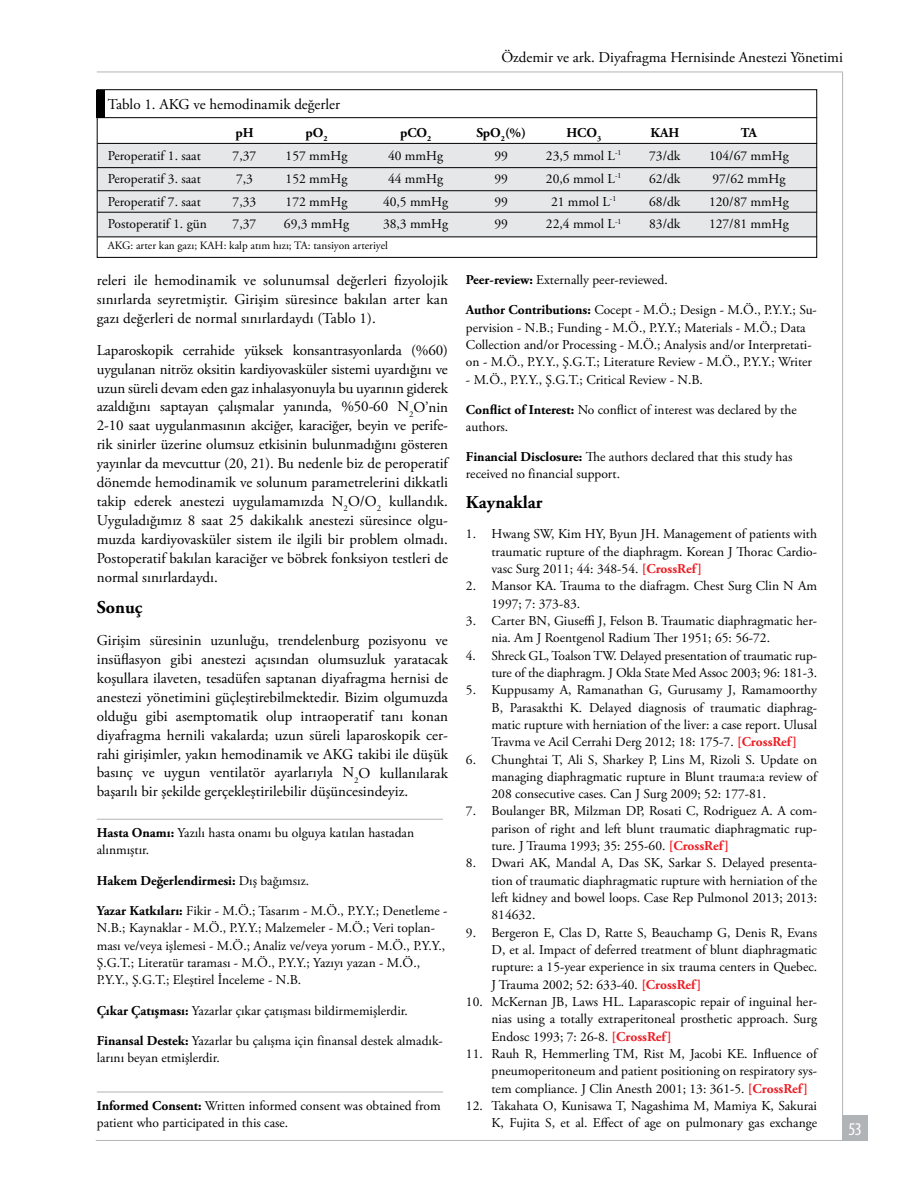
<style>
.page{position:relative;width:915px;height:1191px;background:#fff}
.page>*{position:absolute;margin:0;border:0;box-sizing:border-box;transform-origin:0 0}
.t1{font:700 18px "Adobe Garamond Pro";color:#000}
.t2{font:condensed 18px "Myriad Pro";color:#fff}
.t3{font:15px/18.9px "Adobe Garamond Pro";color:#000;text-align:justify}
.t4{font:13.5px/17.2px "Adobe Garamond Pro";color:#000}
.t5{font:700 13.5px "Adobe Garamond Pro";color:#000}
.t6{font:11.25px "Adobe Garamond Pro";color:#000}
.s1{font-weight:700}
.s2{font-weight:400}
.s3{font-weight:700;color:#ed1d24}
</style>
<div class="page">
<hr style="left:97px;top:819px;width:346px;height:1px;background:#b1b4b6">
<hr style="left:97px;top:1091px;width:346px;height:1px;background:#b1b4b6">
<div style="left:97px;top:90px;width:8px;height:28px;background:#000"></div>
<div style="left:97px;top:144px;width:719px;height:93px;background:#e6e7e8"></div>
<div style="left:97px;top:89px;width:719px;height:169px;border:1px solid #000"></div>
<hr style="left:97px;top:117px;width:719px;height:1px;background:#000">
<hr style="left:97px;top:143px;width:719px;height:1px;background:#000">
<hr style="left:97px;top:167px;width:719px;height:1px;background:#000">
<hr style="left:97px;top:190px;width:719px;height:1px;background:#000">
<hr style="left:97px;top:212px;width:719px;height:1px;background:#000">
<hr style="left:97px;top:236px;width:719px;height:1px;background:#000">
<hr style="left:97px;top:72px;width:745px;height:1px;background:#b1b4b6">
<hr style="left:96px;top:1140px;width:745px;height:1px;background:#b1b4b6">
<hr style="left:841px;top:72px;width:1px;height:1050px;background:#b1b4b6">
<div style="left:841px;top:1114px;width:26px;height:26px;background:#b1b4b6"></div>
<p class="t3" style="left:501px;top:48px;width:343px">Özdemir ve ark. Diyafragma Hernisinde Anestezi Yönetimi</p>
<p class="t3" style="left:108px;top:95px;width:234px">Tablo 1. AKG ve hemodinamik değerler</p>
<p class="t5" style="left:235px;top:125px;width:20px">pH</p>
<p class="t5" style="left:305px;top:125px;width:24px">pO<sub>2</sub></p>
<p class="t5" style="left:400px;top:125px;width:33px">pCO<sub>2</sub></p>
<p class="t5" style="left:476px;top:125px;width:51px">SpO<sub>2</sub>(%)</p>
<p class="t5" style="left:566px;top:125px;width:36px">HCO<sub>3</sub></p>
<p class="t5" style="left:650px;top:125px;width:30px">KAH</p>
<p class="t5" style="left:740px;top:125px;width:18px">TA</p>
<p class="t4" style="left:108px;top:147px;width:94px">Peroperatif 1. saat</p>
<p class="t4" style="left:232px;top:147px;width:25px">7,37</p>
<p class="t4" style="left:285px;top:147px;width:63px">157 mmHg</p>
<p class="t4" style="left:388px;top:147px;width:57px">40 mmHg</p>
<p class="t4" style="left:494px;top:147px;width:15px">99</p>
<p class="t4" style="left:546px;top:147px;width:77px">23,5 mmol L<sup>-1</sup></p>
<p class="t4" style="left:649px;top:147px;width:33px">73/dk</p>
<p class="t4" style="left:708px;top:147px;width:81px">104/67 mmHg</p>
<p class="t4" style="left:108px;top:170px;width:94px">Peroperatif 3. saat</p>
<p class="t4" style="left:236px;top:170px;width:18px">7,3</p>
<p class="t4" style="left:285px;top:170px;width:63px">152 mmHg</p>
<p class="t4" style="left:388px;top:170px;width:57px">44 mmHg</p>
<p class="t4" style="left:494px;top:170px;width:15px">99</p>
<p class="t4" style="left:546px;top:170px;width:77px">20,6 mmol L<sup>-1</sup></p>
<p class="t4" style="left:649px;top:170px;width:33px">62/dk</p>
<p class="t4" style="left:712px;top:170px;width:74px">97/62 mmHg</p>
<p class="t4" style="left:108px;top:193px;width:94px">Peroperatif 7. saat</p>
<p class="t4" style="left:232px;top:193px;width:25px">7,33</p>
<p class="t4" style="left:285px;top:193px;width:63px">172 mmHg</p>
<p class="t4" style="left:383px;top:193px;width:67px">40,5 mmHg</p>
<p class="t4" style="left:494px;top:193px;width:15px">99</p>
<p class="t4" style="left:551px;top:193px;width:67px">21 mmol L<sup>-1</sup></p>
<p class="t4" style="left:649px;top:193px;width:33px">68/dk</p>
<p class="t4" style="left:708px;top:193px;width:81px">120/87 mmHg</p>
<p class="t4" style="left:108px;top:216px;width:100px">Postoperatif 1. gün</p>
<p class="t4" style="left:232px;top:216px;width:25px">7,37</p>
<p class="t4" style="left:284px;top:216px;width:67px">69,3 mmHg</p>
<p class="t4" style="left:383px;top:216px;width:67px">38,3 mmHg</p>
<p class="t4" style="left:494px;top:216px;width:15px">99</p>
<p class="t4" style="left:546px;top:216px;width:77px">22,4 mmol L<sup>-1</sup></p>
<p class="t4" style="left:649px;top:216px;width:33px">83/dk</p>
<p class="t4" style="left:708px;top:216px;width:81px">127/81 mmHg</p>
<p class="t6" style="left:108px;top:239px;width:281px">AKG: arter kan gazı; KAH: kalp atım hızı; TA: tansiyon arteriyel</p>
<p class="t3" style="left:97px;top:272px;width:352px">releri ile hemodinamik ve solunumsal değerleri fizyolojik sınırlarda seyretmiştir. Girişim süresince bakılan arter kan gazı değerleri de normal sınırlardaydı (Tablo 1).</p>
<p class="t3" style="left:97px;top:341px;width:352px">Laparoskopik cerrahide yüksek konsantrasyonlarda (%60) uygulanan nitröz oksitin kardiyovasküler sistemi uyardığını ve uzun süreli devam eden gaz inhalasyonuyla bu uyarının giderek azaldığını saptayan çalışmalar yanında, %50-60 N<sub>2</sub>O’nin 2-10 saat uygulanmasının akciğer, karaciğer, beyin ve perife&shy;rik sinirler üzerine olumsuz etkisinin bulunmadığını gösteren yayınlar da mevcuttur (20, 21). Bu nedenle biz de peroperatif dönemde hemodinamik ve solunum parametrelerini dikkatli takip ederek anestezi uygulamamızda N<sub>2</sub>O/O<sub>2</sub> kullandık.<br>Uyguladığımız 8 saat 25 dakikalık anestezi süresince olgu&shy;muzda kardiyovasküler sistem ile ilgili bir problem olmadı.<br>Postoperatif bakılan karaciğer ve böbrek fonksiyon testleri de normal sınırlardaydı.</p>
<h1 class="t1" style="left:97px;top:597px;width:47px">Sonuç</h1>
<p class="t3" style="left:97px;top:631px;width:352px">Girişim süresinin uzunluğu, trendelenburg pozisyonu ve insüflasyon gibi anestezi açısından olumsuzluk yaratacak koşullara ilaveten, tesadüfen saptanan diyafragma hernisi de anestezi yönetimini güçleştirebilmektedir. Bizim olgumuzda olduğu gibi asemptomatik olup intraoperatif tanı konan diyafragma hernili vakalarda; uzun süreli laparoskopik cer&shy;rahi girişimler, yakın hemodinamik ve AKG takibi ile düşük basınç ve uygun ventilatör ayarlarıyla N<sub>2</sub>O kullanılarak başarılı bir şekilde gerçekleştirilebilir düşüncesindeyiz.</p>
<p class="t4" style="left:97px;top:824px;width:319px"><span class="s1">Hasta Onamı:</span> Yazılı hasta onamı bu olguya katılan hastadan alınmıştır.</p>
<p class="t5" style="left:97px;top:872px;width:214px">Hakem Değerlendirmesi: <span class="s2">Dış bağımsız.</span></p>
<p class="t4" style="left:97px;top:902px;width:352px"><span class="s1">Yazar Katkıları:</span> Fikir - M.Ö.; Tasarım - M.Ö., P.Y.Y.; Denetleme - N.B.; Kaynaklar - M.Ö., P.Y.Y.; Malzemeler - M.Ö.; Veri toplan&shy;ması ve/veya işlemesi - M.Ö.; Analiz ve/veya yorum - M.Ö., P.Y.Y., Ş.G.T.; Literatür taraması - M.Ö., P.Y.Y.; Yazıyı yazan - M.Ö., P.Y.Y., Ş.G.T.; Eleştirel İnceleme - N.B.</p>
<p class="t4" style="left:97px;top:1002px;width:312px"><span class="s1">Çıkar Çatışması:</span> Yazarlar çıkar çatışması bildirmemişlerdir.</p>
<p class="t4" style="left:97px;top:1032px;width:347px"><span class="s1">Finansal Destek:</span> Yazarlar bu çalışma için finansal destek almadık&shy;larını beyan etmişlerdir.</p>
<p class="t4" style="left:97px;top:1097px;width:345px"><span class="s1">Informed Consent:</span> Written informed consent was obtained from patient who participated in this case.</p>
<p class="t4" style="left:466px;top:272px;width:203px"><span class="s1">Peer-review:</span> Externally peer-reviewed.</p>
<p class="t4" style="left:466px;top:302px;width:352px"><span class="s1">Author Contributions:</span> Cocept - M.Ö.; Design - M.Ö., P.Y.Y.; Su&shy;pervision - N.B.; Funding - M.Ö., P.Y.Y.; Materials - M.Ö.; Data Collection and/or Processing - M.Ö.; Analysis and/or Interpretati&shy;on - M.Ö., P.Y.Y., Ş.G.T.; Literature Review - M.Ö., P.Y.Y.; Writer</p>
<p class="t4" style="left:466px;top:371px;width:238px">- M.Ö., P.Y.Y., Ş.G.T.; Critical Review - N.B.</p>
<p class="t4" style="left:466px;top:401px;width:332px"><span class="s1">Conflict of Interest:</span> No conflict of interest was declared by the authors.</p>
<p class="t4" style="left:466px;top:448px;width:328px"><span class="s1">Financial Disclosure:</span> The authors declared that this study has received no financial support.</p>
<h1 class="t1" style="left:466px;top:492px;width:78px">Kaynaklar</h1>
<p class="t4" style="left:491px;top:526px;width:327px;text-align:justify;text-indent:-26px">1. Hwang SW, Kim HY, Byun JH. Management of patients with traumatic rupture of the diaphragm. Korean J Thorac Cardio&shy;vasc Surg 2011; 44: 348-54. <span class="s3">[CrossRef]</span></p>
<p class="t4" style="left:491px;top:578px;width:327px;text-indent:-26px">2. Mansor KA. Trauma to the diafragm. Chest Surg Clin N Am<br>1997; 7: 373-83.</p>
<p class="t4" style="left:491px;top:612px;width:327px;text-indent:-26px">3. Carter BN, Giuseffi J, Felson B. Traumatic diaphragmatic her&shy;nia. Am J Roentgenol Radium Ther 1951; 65: 56-72.</p>
<p class="t4" style="left:466px;top:647px;width:352px;text-align:right">4. Shreck GL, Toalson TW. Delayed presentation of traumatic rup&shy;ture of the diaphragm. J Okla State Med Assoc 2003; 96: 181-3.</p>
<p class="t4" style="left:491px;top:682px;width:327px;text-align:justify;text-indent:-26px">5. Kuppusamy A, Ramanathan G, Gurusamy J, Ramamoorthy B, Parasakthi K. Delayed diagnosis of traumatic diaphrag&shy;matic rupture with herniation of the liver: a case report. Ulusal Travma ve Acil Cerrahi Derg 2012; 18: 175-7. <span class="s3">[CrossRef]</span></p>
<p class="t4" style="left:491px;top:751px;width:327px;text-align:justify;text-indent:-26px">6. Chunghtai T, Ali S, Sharkey P, Lins M, Rizoli S. Update on managing diaphragmatic rupture in Blunt trauma:a review of 208 consecutive cases. Can J Surg 2009; 52: 177-81.</p>
<p class="t4" style="left:491px;top:803px;width:327px;text-align:justify;text-indent:-26px">7. Boulanger BR, Milzman DP, Rosati C, Rodriguez A. A com&shy;parison of right and left blunt traumatic diaphragmatic rup&shy;ture. J Trauma 1993; 35: 255-60. <span class="s3">[CrossRef]</span></p>
<p class="t4" style="left:491px;top:855px;width:327px;text-align:justify;text-indent:-26px">8. Dwari AK, Mandal A, Das SK, Sarkar S. Delayed presenta&shy;tion of traumatic diaphragmatic rupture with herniation of the left kidney and bowel loops. Case Rep Pulmonol 2013; 2013:<br>814632.</p>
<p class="t4" style="left:491px;top:924px;width:327px;text-align:justify;text-indent:-26px">9. Bergeron E, Clas D, Ratte S, Beauchamp G, Denis R, Evans D, et al. Impact of deferred treatment of blunt diaphragmatic rupture: a 15-year experience in six trauma centers in Quebec.<br>J Trauma 2002; 52: 633-40. <span class="s3">[CrossRef]</span></p>
<p class="t4" style="left:491px;top:993px;width:327px;text-align:justify;text-indent:-26px">10. McKernan JB, Laws HL. Laparascopic repair of inguinal her&shy;nias using a totally extraperitoneal prosthetic approach. Surg Endosc 1993; 7: 26-8. <span class="s3">[CrossRef]</span></p>
<p class="t4" style="left:491px;top:1045px;width:327px;text-align:justify;text-indent:-26px">11. Rauh R, Hemmerling TM, Rist M, Jacobi KE. Influence of pneumoperitoneum and patient positioning on respiratory sys&shy;tem compliance. J Clin Anesth 2001; 13: 361-5. <span class="s3">[CrossRef]</span></p>
<p class="t4" style="left:466px;top:1097px;width:352px;text-align:right">12. Takahata O, Kunisawa T, Nagashima M, Mamiya K, Sakurai<br>K, Fujita S, et al. Effect of age on pulmonary gas exchange</p>
<h1 class="t2" style="left:848px;top:1117px;width:15px">53</h1>
</div>
